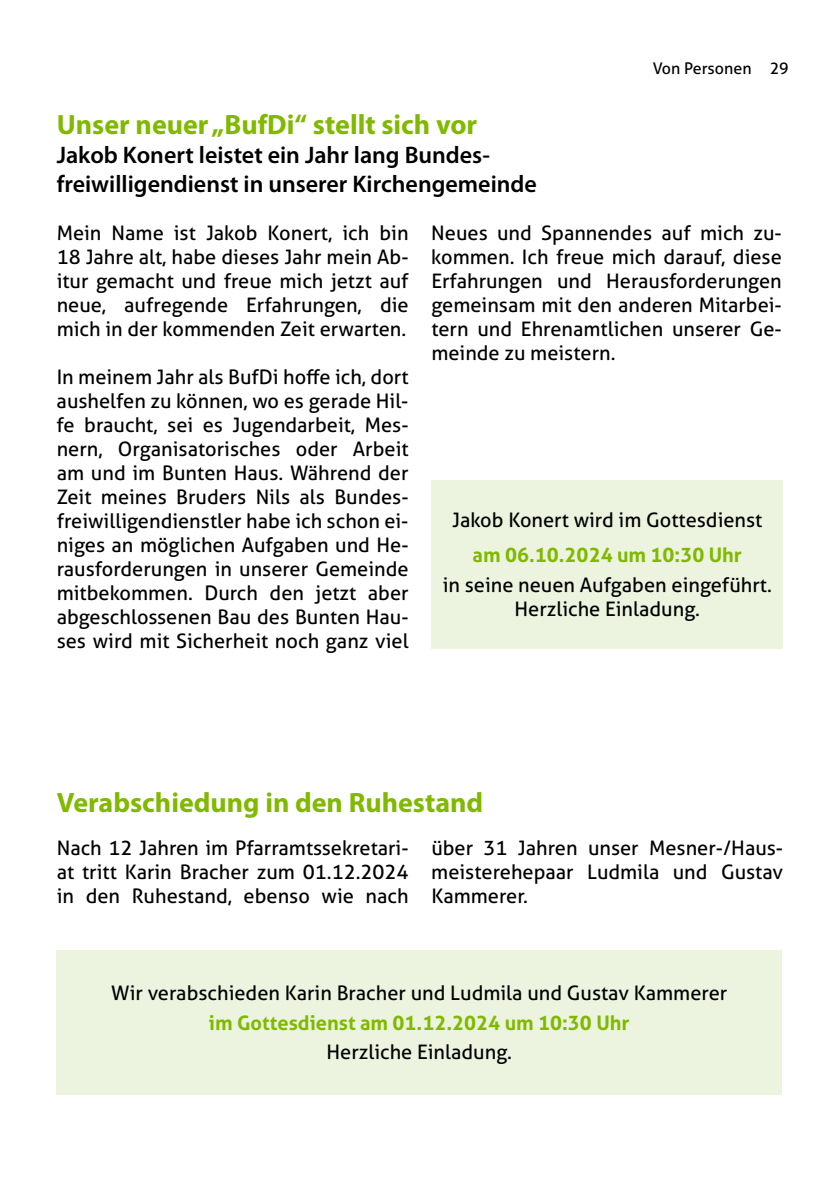
<style>
.page{position:relative;width:840px;height:1191px;background:#fff}
.page>*{position:absolute;margin:0;border:0;box-sizing:border-box;transform-origin:0 0}
.t1{font:700 28px "Myriad Pro";color:#80b900}
.t2{font:600 24px/28.8px "Myriad Pro";color:#000}
.t3{font:20px/24px "Aller";color:#000;text-align:justify}
.t4{font:700 20px "Aller";color:#80b900}
.t5{font:16px "Aller";color:#000}
</style>
<div class="page">
<div style="left:431px;top:480px;width:351px;height:168px;background:#ecf4df"></div>
<div style="left:57px;top:950px;width:724px;height:144px;background:#ecf4df"></div>
<h1 class="t1" style="left:57px;top:107px;width:422px">Unser neuer „BufDi“ stellt sich vor</h1>
<p class="t2" style="left:57px;top:140px;width:481px">Jakob Konert leistet ein Jahr lang Bundes&shy;freiwilligendienst in unserer Kirchengemeinde</p>
<p class="t5" style="left:652px;top:59px;width:138px">Von Personen 29</p>
<p class="t3" style="left:57px;top:221px;width:353px">Mein Name ist Jakob Konert, ich bin 18 Jahre alt, habe dieses Jahr mein Ab&shy;itur gemacht und freue mich jetzt auf neue, aufregende Erfahrungen, die mich in der kommenden Zeit erwarten.</p>
<p class="t3" style="left:57px;top:365px;width:353px">In meinem Jahr als BufDi hoffe ich, dort aushelfen zu können, wo es gerade Hil&shy;fe braucht, sei es Jugendarbeit, Mes&shy;nern, Organisatorisches oder Arbeit am und im Bunten Haus. Während der Zeit meines Bruders Nils als Bundes&shy;freiwilligendienstler habe ich schon ei&shy;niges an möglichen Aufgaben und He&shy;rausforderungen in unserer Gemeinde mitbekommen. Durch den jetzt aber abgeschlossenen Bau des Bunten Hau&shy;ses wird mit Sicherheit noch ganz viel</p>
<p class="t3" style="left:431px;top:221px;width:352px">Neues und Spannendes auf mich zu&shy;kommen. Ich freue mich darauf, diese Erfahrungen und Herausforderungen gemeinsam mit den anderen Mitarbei&shy;tern und Ehrenamtlichen unserer Ge&shy;meinde zu meistern.</p>
<p class="t3" style="left:452px;top:508px;width:311px">Jakob Konert wird im Gottesdienst</p>
<p class="t4" style="left:472px;top:543px;width:271px">am 06.10.2024 um 10:30 Uhr</p>
<p class="t3" style="left:442px;top:573px;width:330px;text-align:center">in seine neuen Aufgaben eingeführt.<br>Herzliche Einladung.</p>
<h1 class="t1" style="left:57px;top:784px;width:428px">Verabschiedung in den Ruhestand</h1>
<p class="t3" style="left:57px;top:836px;width:353px">Nach 12 Jahren im Pfarramtssekretari&shy;at tritt Karin Bracher zum 01.12.2024 in den Ruhestand, ebenso wie nach</p>
<p class="t3" style="left:431px;top:836px;width:353px">über 31 Jahren unser Mesner-/Haus&shy;meisterehepaar Ludmila und Gustav Kammerer.</p>
<p class="t3" style="left:111px;top:981px;width:617px">Wir verabschieden Karin Bracher und Ludmila und Gustav Kammerer</p>
<p class="t4" style="left:209px;top:1010px;width:422px">im Gottesdienst am 01.12.2024 um 10:30 Uhr</p>
<p class="t3" style="left:326px;top:1040px;width:187px">Herzliche Einladung.</p>
</div>
